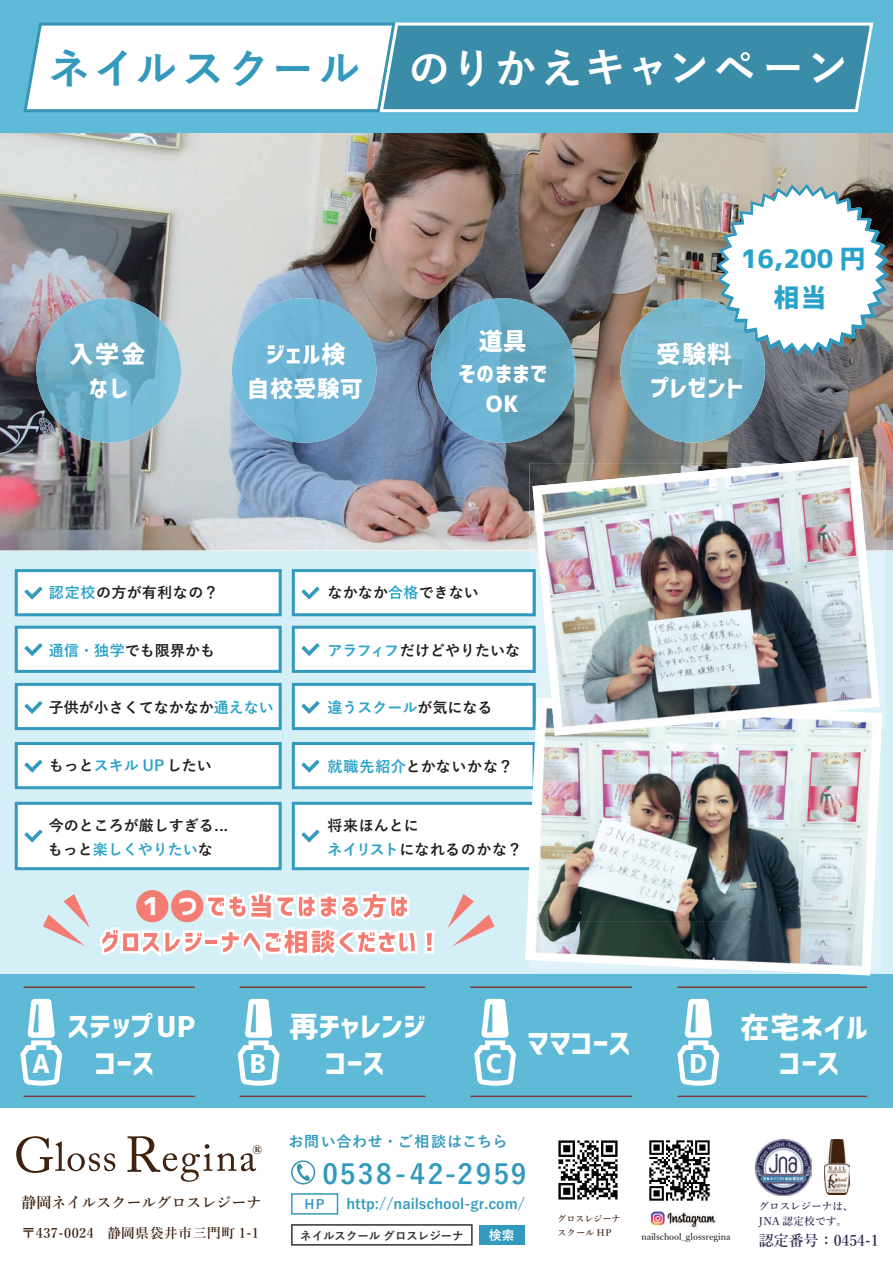
<style>
.page{position:relative;width:893px;height:1263px;background:#fff}
.page>*{position:absolute;margin:0;border:0;box-sizing:border-box;transform-origin:0 0}
.t1{font:700 42px "Yu Go";letter-spacing:.06em;color:#fff}
.t2{font:28.8px "Corporate Logo Bold";letter-spacing:.02em;color:#fff}
.t3{font:28.8px/36.5px "Corporate Logo Bold";letter-spacing:.04em;color:#fff;text-align:center}
.t4{font:700 27.15px "Yu Go";letter-spacing:.08em;color:#339abd}
.t5{font:25.95px "Corporate Logo Bold";color:#fff}
.t6{font:25.5px/38.2px "Corporate Logo Bold";color:#29a3ca;text-align:center}
.t7{font:24.45px "Corporate Logo Bold";color:#fff}
.t8{font:24px/34.5px "Corporate Logo Bold";letter-spacing:.06em;color:#fff;text-align:center}
.t9{font:22.5px/30.3px "Corporate Logo Bold";letter-spacing:.04em;color:#fff;text-align:center}
.t10{font:600 19.35px "Yu Min";color:#3f2210}
.t11{font:700 15px "Yu Go";color:#231f20}
.t12{font:700 15px "Yu Go";letter-spacing:.04em;color:#231f20}
.t13{font:700 15px "Yu Go";color:#29a3ca}
.t14{font:600 15px "Yu Min";color:#3f2210}
.t15{font:700 15px "Yu Go";letter-spacing:.04em;color:#339abd}
.t16{font:600 15px "Yu Min";color:#302f58}
.t17{font:700 15px "Yu Go";letter-spacing:.02em;color:#231f20}
.t18{font:700 14.25px "Yu Go";color:#339abd}
.t19{font:600 13.5px "Yu Min";letter-spacing:.04em;color:#3f2210}
.t20{font:700 12.9px "Yu Go";color:#339abd}
.t21{font:700 12.9px "Yu Go";color:#fff}
.t22{font:700 11.4px "Yu Go";color:#333334}
.t23{font:600 10.5px/14.9px "Yu Min";color:#302f58}
.t24{font:600 9px "Yu Min";color:#333334}
.t25{font:600 9px/14.4px "Yu Min";color:#3a2111}
.s1{color:#339abd}
.s2{color:#29a3ca}
.s3{color:#231f20}
</style>
<div class="page">
<div style="left:0;top:551px;width:893px;height:423px;background:#d5eff7"></div>
<svg style="left:292px;top:569px;width:237px;height:47px;background:#e2f0f5"></svg>
<svg style="left:292px;top:626px;width:237px;height:47px;background:#e2f0f5"></svg>
<svg style="left:292px;top:742px;width:233px;height:47px;background:#e2f0f5"></svg>
<svg style="left:292px;top:802px;width:233px;height:68px;background:#eaf5f8"></svg>
<img style="left:0;top:133px;width:893px;height:417px">
<div style="left:0;top:0;width:893px;height:133px;background:#5ebad7"></div>
<svg style="left:23px;top:22px;width:355px;height:90px;background:#ecf5f8"></svg>
<svg style="left:378px;top:22px;width:496px;height:91px;background:#4c97b2"></svg>
<div style="left:0;top:974px;width:893px;height:133px;background:#5ebad7"></div>
<div style="left:16px;top:571px;width:264px;height:44px;background:#fff"></div>
<div style="left:15px;top:569px;width:267px;height:47px;border:3px solid #339abd"></div>
<div style="left:16px;top:743px;width:264px;height:45px;background:#fff"></div>
<div style="left:15px;top:742px;width:267px;height:47px;border:3px solid #339abd"></div>
<div style="left:16px;top:627px;width:264px;height:44px;background:#fff"></div>
<div style="left:15px;top:626px;width:267px;height:47px;border:3px solid #339abd"></div>
<div style="left:16px;top:684px;width:264px;height:44px;background:#fff"></div>
<div style="left:15px;top:683px;width:267px;height:47px;border:3px solid #339abd"></div>
<div style="left:16px;top:803px;width:264px;height:66px;background:#fff"></div>
<div style="left:15px;top:802px;width:267px;height:68px;border:3px solid #339abd"></div>
<img style="left:667px;top:1212px;width:49px;height:16px">
<img style="left:756px;top:1140px;width:55px;height:55px">
<img style="left:824px;top:1140px;width:25px;height:54px">
<svg style="left:16px;top:1136px;width:99px;height:37px"></svg>
<svg style="left:127px;top:1136px;width:129px;height:46px"></svg>
<div style="left:291px;top:1193px;width:47px;height:21px;border:2px solid #339abd"></div>
<div style="left:479px;top:1225px;width:46px;height:20px;background:#339abd"></div>
<div style="left:291px;top:1224px;width:182px;height:21px;border:2px solid #333334"></div>
<svg style="left:651px;top:1211px;width:14px;height:14px"></svg>
<div style="left:291px;top:1160px;width:24px;height:24px;border:2px solid #3993b2;border-radius:50%"></div>
<svg style="left:297px;top:1163px;width:13px;height:18px"></svg>
<svg style="left:206px;top:891px;width:203px;height:30px"></svg>
<img style="left:649px;top:1140px;width:61px;height:61px">
<img style="left:558px;top:1140px;width:60px;height:60px">
<img style="left:36px;top:298px;width:145px;height:145px;border-radius:72px">
<img style="left:620px;top:298px;width:145px;height:145px">
<img style="left:431px;top:298px;width:145px;height:145px;border-radius:72px">
<img style="left:232px;top:298px;width:144px;height:145px;border-radius:72px">
<svg style="left:717px;top:184px;width:172px;height:172px"></svg>
<svg style="left:20px;top:999px;width:42px;height:87px"></svg>
<svg style="left:677px;top:999px;width:42px;height:87px"></svg>
<svg style="left:474px;top:999px;width:42px;height:87px"></svg>
<svg style="left:238px;top:999px;width:42px;height:87px"></svg>
<hr style="left:24px;top:986px;width:171px;height:2px;background:#7d3c35">
<hr style="left:24px;top:1095px;width:171px;height:2px;background:#7d3c35">
<hr style="left:240px;top:986px;width:185px;height:2px;background:#7d3c35">
<hr style="left:240px;top:1095px;width:185px;height:2px;background:#7d3c35">
<hr style="left:470px;top:986px;width:162px;height:2px;background:#7d3c35">
<hr style="left:470px;top:1095px;width:162px;height:2px;background:#7d3c35">
<hr style="left:677px;top:986px;width:190px;height:2px;background:#7d3c35">
<hr style="left:677px;top:1095px;width:190px;height:2px;background:#7d3c35">
<svg style="left:525px;top:730px;width:357px;height:245px"></svg>
<img style="left:529px;top:730px;width:352px;height:239px">
<svg style="left:532px;top:457px;width:348px;height:278px;background:#a5a8a4"></svg>
<img style="left:880px;top:551px;width:5px;height:178px">
<img style="left:880px;top:463px;width:5px;height:87px">
<svg style="left:881px;top:713px;width:1px;height:17px"></svg>
<img style="left:731px;top:711px;width:150px;height:19px">
<img style="left:529px;top:551px;width:20px;height:147px">
<img style="left:529px;top:569px;width:3px;height:47px">
<img style="left:529px;top:626px;width:3px;height:47px">
<img style="left:529px;top:463px;width:202px;height:87px">
<img style="left:537px;top:698px;width:12px;height:8px">
<svg style="left:292px;top:683px;width:245px;height:47px;background:#e0eff5"></svg>
<img style="left:535px;top:706px;width:14px;height:24px">
<img style="left:532px;top:468px;width:199px;height:209px">
<img style="left:731px;top:463px;width:149px;height:257px">
<img style="left:549px;top:676px;width:182px;height:54px">
<svg style="left:100px;top:927px;width:105px;height:30px"></svg>
<div style="left:203px;top:937px;width:16px;height:9px;background:#fff"></div>
<hr style="left:206px;top:940px;width:11px;height:4px;background:#f37c73">
<svg style="left:219px;top:927px;width:198px;height:34px"></svg>
<svg style="left:424px;top:930px;width:10px;height:23px"></svg>
<div style="left:171px;top:890px;width:32px;height:32px;background:#f37c73;border-radius:50%"></div>
<div style="left:136px;top:890px;width:32px;height:32px;background:#f37c73;border-radius:50%"></div>
<svg style="left:43px;top:894px;width:47px;height:52px"></svg>
<svg style="left:448px;top:894px;width:47px;height:52px"></svg>
<svg style="left:24px;top:586px;width:19px;height:14px"></svg>
<svg style="left:24px;top:643px;width:19px;height:13px"></svg>
<svg style="left:24px;top:701px;width:19px;height:13px"></svg>
<svg style="left:24px;top:760px;width:19px;height:13px"></svg>
<svg style="left:24px;top:829px;width:19px;height:13px"></svg>
<h1 class="t1" style="left:48px;top:44px;width:802px"><span class="s1">ネイルスクール</span> のりかえキャンペーン</h1>
<h3 class="t6" style="left:741px;top:239px;width:126px">16,200 円相当</h3>
<h3 class="t8" style="left:479px;top:323px;width:49px">道具</h3>
<h3 class="t9" style="left:458px;top:358px;width:90px">そのままで<br>OK</h3>
<h3 class="t8" style="left:70px;top:336px;width:77px">入学金なし</h3>
<h3 class="t8" style="left:650px;top:336px;width:95px;text-align:left">受験料プレゼント</h3>
<h3 class="t8" style="left:266px;top:336px;width:80px">ジェル検</h3>
<h3 class="t9" style="left:247px;top:373px;width:117px">自校受験可</h3>
<p class="t12" style="left:49px;top:584px;width:171px"><span class="s2">認定校</span>の方が有利なの？</p>
<p class="t17" style="left:327px;top:584px;width:153px">なかなか<span class="s2">合格</span>できない</p>
<p class="t11" style="left:49px;top:642px;width:168px"><span class="s2">通信・独学</span>でも限界かも</p>
<p class="t11" style="left:327px;top:642px;width:194px"><span class="s2">アラフィフ</span>だけどやりたいな</p>
<p class="t11" style="left:49px;top:699px;width:226px">子供が小さくてなかなか<span class="s2">通えない</span></p>
<p class="t13" style="left:327px;top:699px;width:166px">違うスクール<span class="s3">が気になる</span></p>
<p class="t11" style="left:49px;top:757px;width:164px">もっと<span class="s2">スキル UP</span>したい</p>
<p class="t12" style="left:327px;top:758px;width:187px"><span class="s2">就職先紹介</span>とかないかな？</p>
<p class="t11" style="left:49px;top:817px;width:181px">今のところが厳しすぎる...</p>
<p class="t11" style="left:327px;top:817px;width:93px">将来ほんとに</p>
<p class="t13" style="left:48px;top:841px;width:167px"><span class="s3">もっと</span>楽しくやりたい<span class="s3">な</span></p>
<p class="t11" style="left:327px;top:841px;width:196px"><span class="s2">ネイリスト</span>になれるのかな？</p>
<h3 class="t7" style="left:140px;top:889px;width:60px">１つ</h3>
<h2 class="t2" style="left:68px;top:1007px;width:129px">ステップ UP</h2>
<h2 class="t2" style="left:289px;top:1007px;width:138px">再チャレンジ</h2>
<h2 class="t2" style="left:528px;top:1024px;width:104px">ママコース</h2>
<h2 class="t2" style="left:95px;top:1044px;width:61px">コース</h2>
<h2 class="t2" style="left:325px;top:1044px;width:61px">コース</h2>
<h3 class="t5" style="left:250px;top:1046px;width:18px">B</h3>
<h3 class="t5" style="left:486px;top:1046px;width:18px">C</h3>
<h3 class="t5" style="left:32px;top:1046px;width:20px">A</h3>
<h3 class="t5" style="left:689px;top:1046px;width:19px">D</h3>
<h2 class="t3" style="left:740px;top:1008px;width:129px">在宅ネイルコース</h2>
<p class="t10" style="left:252px;top:1141px;width:12px">®</p>
<p class="t14" style="left:21px;top:1194px;width:241px">静岡ネイルスクールグロスレジーナ</p>
<p class="t19" style="left:22px;top:1226px;width:239px">〒437-0024　静岡県袋井市三門町 1-1</p>
<p class="t15" style="left:288px;top:1133px;width:220px">お問い合わせ・ご相談はこちら</p>
<h3 class="t4" style="left:322px;top:1158px;width:206px">0538-42-2959</h3>
<p class="t20" style="left:305px;top:1196px;width:22px">HP</p>
<p class="t22" style="left:300px;top:1229px;width:165px">ネイルスクール グロスレジーナ</p>
<p class="t21" style="left:489px;top:1228px;width:27px">検索</p>
<p class="t18" style="left:346px;top:1195px;width:180px">http://nailschool-gr.com/</p>
<p class="t25" style="left:558px;top:1211px;width:64px">グロスレジーナスクール HP</p>
<p class="t24" style="left:641px;top:1231px;width:91px">nailschool_glossregina</p>
<p class="t23" style="left:759px;top:1199px;width:96px">グロスレジーナは、<br>JNA 認定校です。</p>
<p class="t16" style="left:759px;top:1232px;width:121px">認定番号：0454-1</p>
</div>
